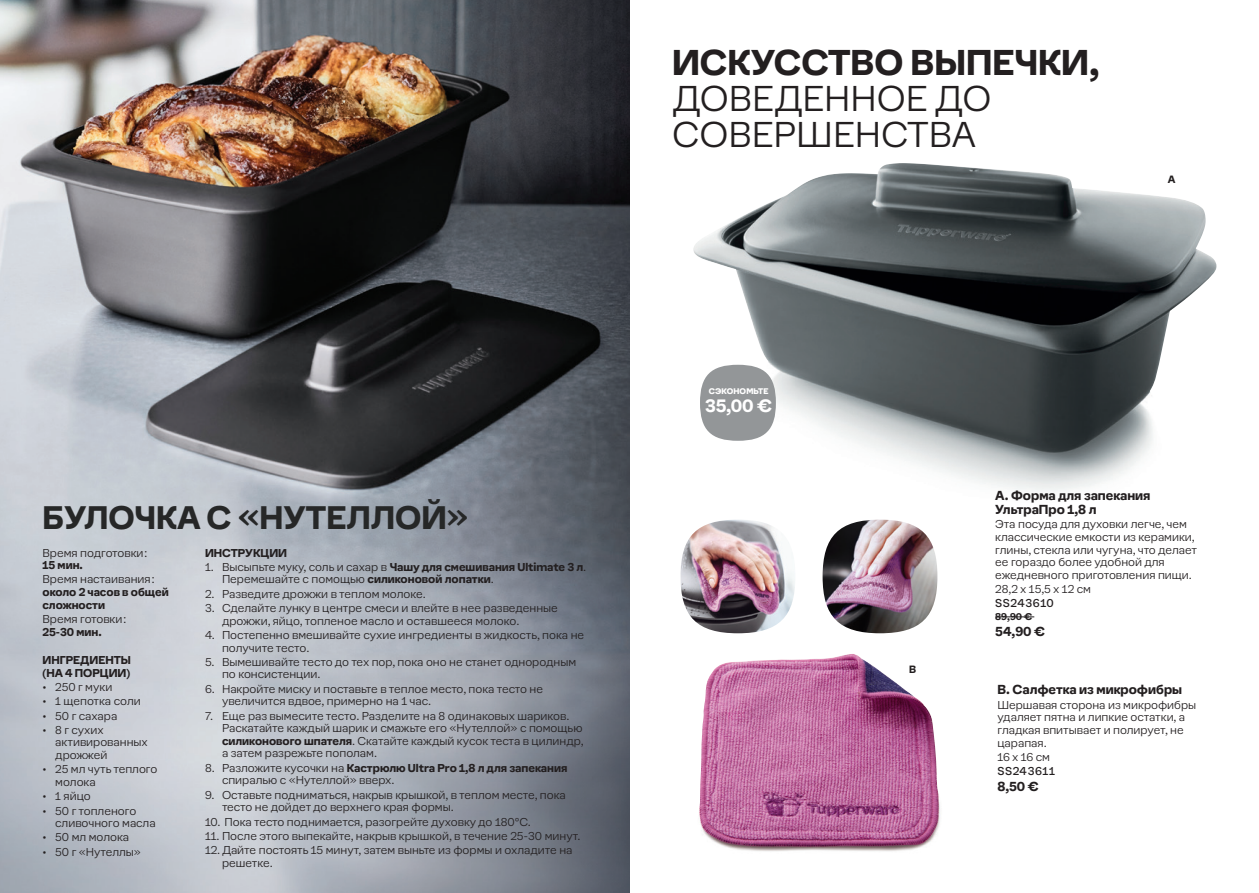
<style>
.page{position:relative;width:1259px;height:893px;background:#fff}
.page>*{position:absolute;margin:0;border:0;box-sizing:border-box;transform-origin:0 0}
.t1{font:300 33px/36px "Earl Sans";color:#231f20}
.t2{font:700 33px "Earl Sans";color:#231f20}
.t3{font:700 30px "Earl Sans";color:#262727}
.t4{font:700 16.5px "Earl Sans";color:#fff}
.t5{font:700 12px/14.4px "Earl Sans";color:#231f20}
.t6{font:300 10.5px/12.6px "Earl Sans";color:#231f20}
.t7{font:700 10.5px/12.6px "Earl Sans";color:#231f20}
.t8{font:10.5px "Earl Sans";letter-spacing:.055em;color:#231f20}
.t9{font:700 9.75px "Earl Sans";color:#231f20}
.t10{font:700 9px "Earl Sans";color:#231f20}
.t11{font:900 7.5px "Earl Sans";letter-spacing:.02em;color:#fff}
.s1{font-weight:700}
</style>
<div class="page">
<img style="left:693px;top:163px;width:523px;height:328px">
<img style="left:0;top:0;width:629px;height:893px">
<hr style="left:995px;top:617px;width:39px;height:1px;background:#231f20">
<img style="left:699px;top:654px;width:241px;height:197px">
<img style="left:680px;top:520px;width:115px;height:113px">
<img style="left:822px;top:520px;width:115px;height:113px">
<div style="left:700px;top:365px;width:76px;height:76px;background:#939698;border-radius:50%"></div>
<h2 class="t3" style="left:43px;top:491px;width:427px">БУЛОЧКА С «НУТЕЛЛОЙ»</h2>
<p class="t7" style="left:205px;top:545px;width:84px">ИНСТРУКЦИИ</p>
<p class="t6" style="left:222px;top:560px;width:366px;text-indent:-17px">1. Высыпьте муку, соль и сахар в <span class="s1">Чашу для смешивания Ultimate 3 л</span>.<br>Перемешайте с помощью <span class="s1">силиконовой лопатки</span>.</p>
<p class="t6" style="left:205px;top:587px;width:222px">2. Разведите дрожжи в теплом молоке.</p>
<p class="t6" style="left:222px;top:601px;width:337px;text-indent:-17px">3. Сделайте лунку в центре смеси и влейте в нее разведенные дрожжи, яйцо, топленое масло и оставшееся молоко.</p>
<p class="t6" style="left:222px;top:628px;width:364px;text-indent:-17px">4. Постепенно вмешивайте сухие ингредиенты в жидкость, пока не получите тесто.</p>
<p class="t6" style="left:222px;top:655px;width:356px;text-indent:-17px">5. Вымешивайте тесто до тех пор, пока оно не станет однородным по консистенции.</p>
<p class="t6" style="left:222px;top:682px;width:323px;text-indent:-17px">6. Накройте миску и поставьте в теплое место, пока тесто не увеличится вдвое, примерно на 1 час.</p>
<p class="t6" style="left:222px;top:709px;width:363px;text-indent:-17px">7. Еще раз вымесите тесто. Разделите на 8 одинаковых шариков.<br>Раскатайте каждый шарик и смажьте его «Нутеллой» с помощью <span class="s1">силиконового шпателя</span>. Скатайте каждый кусок теста в цилиндр, а затем разрежьте пополам.</p>
<p class="t6" style="left:222px;top:761px;width:347px;text-indent:-17px">8. Разложите кусочки на <span class="s1">Кастрюлю Ultra Pro 1,8 л для запекания </span>спиралью с «Нутеллой» вверх.</p>
<p class="t6" style="left:222px;top:788px;width:345px;text-indent:-17px">9. Оставьте подниматься, накрыв крышкой, в теплом месте, пока тесто не дойдет до верхнего края формы.</p>
<p class="t6" style="left:205px;top:814px;width:327px">10. Пока тесто поднимается, разогрейте духовку до 180°C.</p>
<p class="t6" style="left:205px;top:829px;width:377px">11. После этого выпекайте, накрыв крышкой, в течение 25-30 минут.</p>
<p class="t6" style="left:222px;top:843px;width:352px;text-indent:-17px">12. Дайте постоять 15 минут, затем выньте из формы и охладите на решетке.</p>
<p class="t6" style="left:43px;top:545px;width:107px">Время подготовки:</p>
<p class="t7" style="left:43px;top:558px;width:42px">15 мин.</p>
<p class="t6" style="left:43px;top:572px;width:114px">Время настаивания:</p>
<p class="t7" style="left:43px;top:585px;width:128px">около 2 часов в общей сложности</p>
<p class="t6" style="left:43px;top:612px;width:86px">Время готовки:</p>
<p class="t7" style="left:43px;top:624px;width:61px">25-30 мин.</p>
<p class="t7" style="left:43px;top:653px;width:90px">ИНГРЕДИЕНТЫ (НА 4 ПОРЦИИ)</p>
<p class="t6" style="left:43px;top:680px;width:71px">• 250 г муки</p>
<p class="t6" style="left:43px;top:694px;width:100px">• 1 щепотка соли</p>
<p class="t6" style="left:43px;top:708px;width:76px">• 50 г сахара</p>
<p class="t6" style="left:55px;top:723px;width:94px;text-indent:-13px">• 8 г сухих активированных дрожжей</p>
<p class="t6" style="left:55px;top:762px;width:104px;text-indent:-13px">• 25 мл чуть теплого молока</p>
<p class="t6" style="left:43px;top:789px;width:50px">• 1 яйцо</p>
<p class="t6" style="left:55px;top:803px;width:102px;text-indent:-13px">• 50 г топленого сливочного масла</p>
<p class="t6" style="left:43px;top:830px;width:88px">• 50 мл молока</p>
<p class="t6" style="left:43px;top:845px;width:100px">• 50 г «Нутеллы»</p>
<h1 class="t2" style="left:672px;top:33px;width:429px">ИСКУССТВО ВЫПЕЧКИ,</h1>
<h1 class="t1" style="left:672px;top:78px;width:321px">ДОВЕДЕННОЕ ДО<br>СОВЕРШЕНСТВА</h1>
<p class="t9" style="left:1168px;top:171px;width:9px">A</p>
<p class="t11" style="left:708px;top:384px;width:61px">СЭКОНОМЬТЕ</p>
<h3 class="t4" style="left:705px;top:391px;width:68px">35,00 €</h3>
<p class="t9" style="left:909px;top:660px;width:9px">B</p>
<p class="t5" style="left:995px;top:487px;width:157px">A. Форма для запекания<br>УльтраПро 1,8 л</p>
<p class="t6" style="left:995px;top:517px;width:203px">Эта посуда для духовки легче, чем классические емкости из керамики, глины, стекла или чугуна, что делает ее гораздо более удобной для ежедневного приготовления пищи.</p>
<p class="t6" style="left:995px;top:582px;width:97px">28,2 x 15,5 x 12 см</p>
<p class="t8" style="left:995px;top:595px;width:60px">SS243610</p>
<p class="t10" style="left:995px;top:609px;width:39px">89,90 €</p>
<p class="t5" style="left:995px;top:623px;width:51px">54,90 €</p>
<p class="t5" style="left:997px;top:682px;width:186px">B. Салфетка из микрофибры</p>
<p class="t6" style="left:997px;top:698px;width:200px">Шершавая сторона из микрофибры удаляет пятна и липкие остатки, а гладкая впитывает и полирует, не царапая.</p>
<p class="t6" style="left:997px;top:750px;width:54px">16 x 16 см</p>
<p class="t8" style="left:997px;top:762px;width:59px">SS243611</p>
<p class="t5" style="left:997px;top:778px;width:43px">8,50 €</p>
</div>
